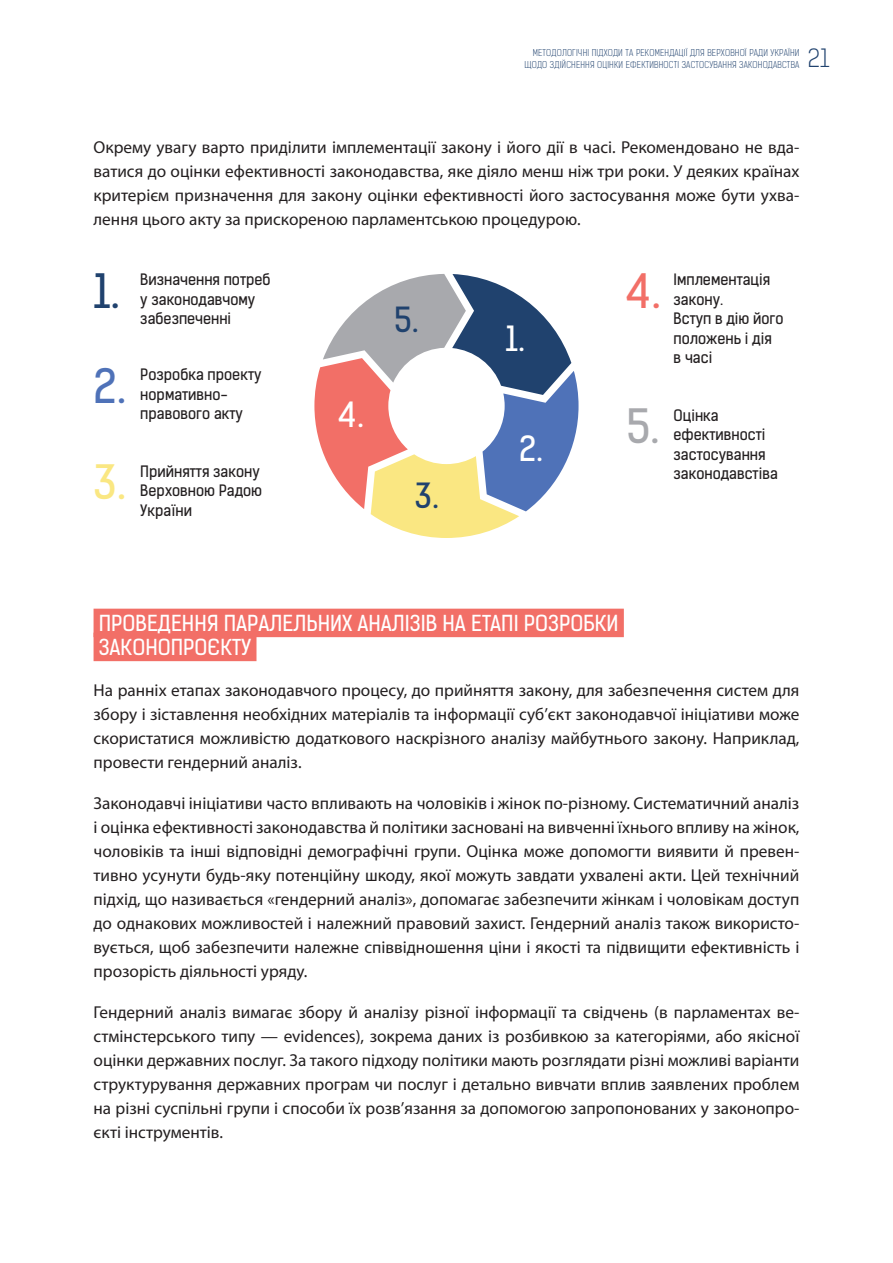
<style>
.page{position:relative;width:893px;height:1263px;background:#fff}
.page>*{position:absolute;margin:0;border:0;box-sizing:border-box;transform-origin:0 0}
.t1{font:45px "Kelson Sans Regular RU";color:#20426e}
.t2{font:45px "Kelson Sans Regular RU";color:#f26f67}
.t3{font:45px "Kelson Sans Regular RU";color:#4f72b8}
.t4{font:45px "Kelson Sans Regular RU";color:#a8a9ad}
.t5{font:45px "Kelson Sans Regular RU";color:#fae782}
.t6{font:33px "Kelson Sans Regular RU";color:#fff}
.t7{font:33px "Kelson Sans Regular RU";color:#20426e}
.t8{font:24px "Kelson Sans Light RU";color:#20426e}
.t9{font:21px/24px "Kelson Sans Regular RU";color:#fff}
.t10{font:17.25px/24px "Myriad Pro";color:#231f20;text-align:justify}
.t11{font:15px/19.5px "Kelson Sans Regular RU";color:#231f20}
.t12{font:9px/12px "Kelson Sans Light RU";letter-spacing:.02em;color:#20426e;text-align:right}
</style>
<div class="page">
<div style="left:94px;top:609px;width:530px;height:28px;background:#f26f67"></div>
<div style="left:94px;top:633px;width:162px;height:28px;background:#f26f67"></div>
<svg style="left:314px;top:274px;width:264px;height:264px"></svg>
<p class="t12" style="left:524px;top:46px;width:276px">МЕТОДОЛОГІЧНІ ПІДХОДИ ТА РЕКОМЕНДАЦІЇ ДЛЯ ВЕРХОВНОЇ РАДИ УКРАЇНИ<br>ЩОДО ЗДІЙСНЕННЯ ОЦІНКИ ЕФЕКТИВНОСТІ ЗАСТОСУВАННЯ ЗАКОНОДАВСТВА</p>
<h3 class="t8" style="left:808px;top:44px;width:23px">21</h3>
<p class="t10" style="left:94px;top:135px;width:707px">Окрему увагу варто приділити імплементації закону і його дії в часі. Рекомендовано не вда&shy;ватися до оцінки ефективності законодавства, яке діяло менш ніж три роки. У деяких країнах критерієм призначення для закону оцінки ефективності його застосування може бути ухва&shy;лення цього акту за прискореною парламентською процедурою.</p>
<h1 class="t1" style="left:94px;top:263px;width:28px">1.</h1>
<h1 class="t3" style="left:94px;top:358px;width:34px">2.</h1>
<h1 class="t5" style="left:94px;top:455px;width:34px">3.</h1>
<h1 class="t2" style="left:627px;top:263px;width:35px">4.</h1>
<p class="t11" style="left:140px;top:270px;width:132px">Визначення потреб у законодавчому забезпеченні</p>
<p class="t11" style="left:674px;top:270px;width:111px">Імплементація закону.<br>Вступ в дію його положень і дія<br>в часі</p>
<p class="t11" style="left:140px;top:365px;width:123px">Розробка проекту нормативно&shy;правового акту</p>
<h2 class="t7" style="left:395px;top:300px;width:25px">5.</h2>
<h2 class="t6" style="left:505px;top:319px;width:21px">1.</h2>
<h2 class="t6" style="left:339px;top:394px;width:26px">4.</h2>
<h1 class="t4" style="left:627px;top:399px;width:34px">5.</h1>
<p class="t11" style="left:674px;top:406px;width:93px">Оцінка ефективності застосування</p>
<h2 class="t6" style="left:519px;top:428px;width:25px">2.</h2>
<p class="t11" style="left:140px;top:461px;width:121px">Прийняття закону</p>
<p class="t11" style="left:674px;top:464px;width:106px">законодавстіва</p>
<p class="t11" style="left:140px;top:481px;width:123px">Верховною Радою<br>України</p>
<h2 class="t7" style="left:415px;top:475px;width:25px">3.</h2>
<p class="t9" style="left:99px;top:611px;width:521px">ПРОВЕДЕННЯ ПАРАЛЕЛЬНИХ АНАЛІЗІВ НА ЕТАПІ РОЗРОБКИ<br>ЗАКОНОПРОЄКТУ</p>
<p class="t10" style="left:94px;top:678px;width:707px">На ранніх етапах законодавчого процесу, до прийняття закону, для забезпечення систем для збору і зіставлення необхідних матеріалів та інформації суб’єкт законодавчої ініціативи може скористатися можливістю додаткового наскрізного аналізу майбутнього закону. Наприклад, провести гендерний аналіз.</p>
<p class="t10" style="left:94px;top:791px;width:707px">Законодавчі ініціативи часто впливають на чоловіків і жінок по-різному. Систематичний аналіз і оцінка ефективності законодавства й політики засновані на вивченні їхнього впливу на жінок, чоловіків та інші відповідні демографічні групи. Оцінка може допомогти виявити й превен&shy;тивно усунути будь-яку потенційну шкоду, якої можуть завдати ухвалені акти. Цей технічний підхід, що називається «гендерний аналіз», допомагає забезпечити жінкам і чоловікам доступ до однакових можливостей і належний правовий захист. Гендерний аналіз також використо&shy;вується, щоб забезпечити належне співвідношення ціни і якості та підвищити ефективність і прозорість діяльності уряду.</p>
<p class="t10" style="left:94px;top:1000px;width:707px">Гендерний аналіз вимагає збору й аналізу різної інформації та свідчень (в парламентах ве&shy;стмінстерського типу — evidences), зокрема даних із розбивкою за категоріями, або якісної оцінки державних послуг. За такого підходу політики мають розглядати різні можливі варіанти структурування державних програм чи послуг і детально вивчати вплив заявлених проблем на різні суспільні групи і способи їх розв’язання за допомогою запропонованих у законопро&shy;єкті інструментів.</p>
</div>
